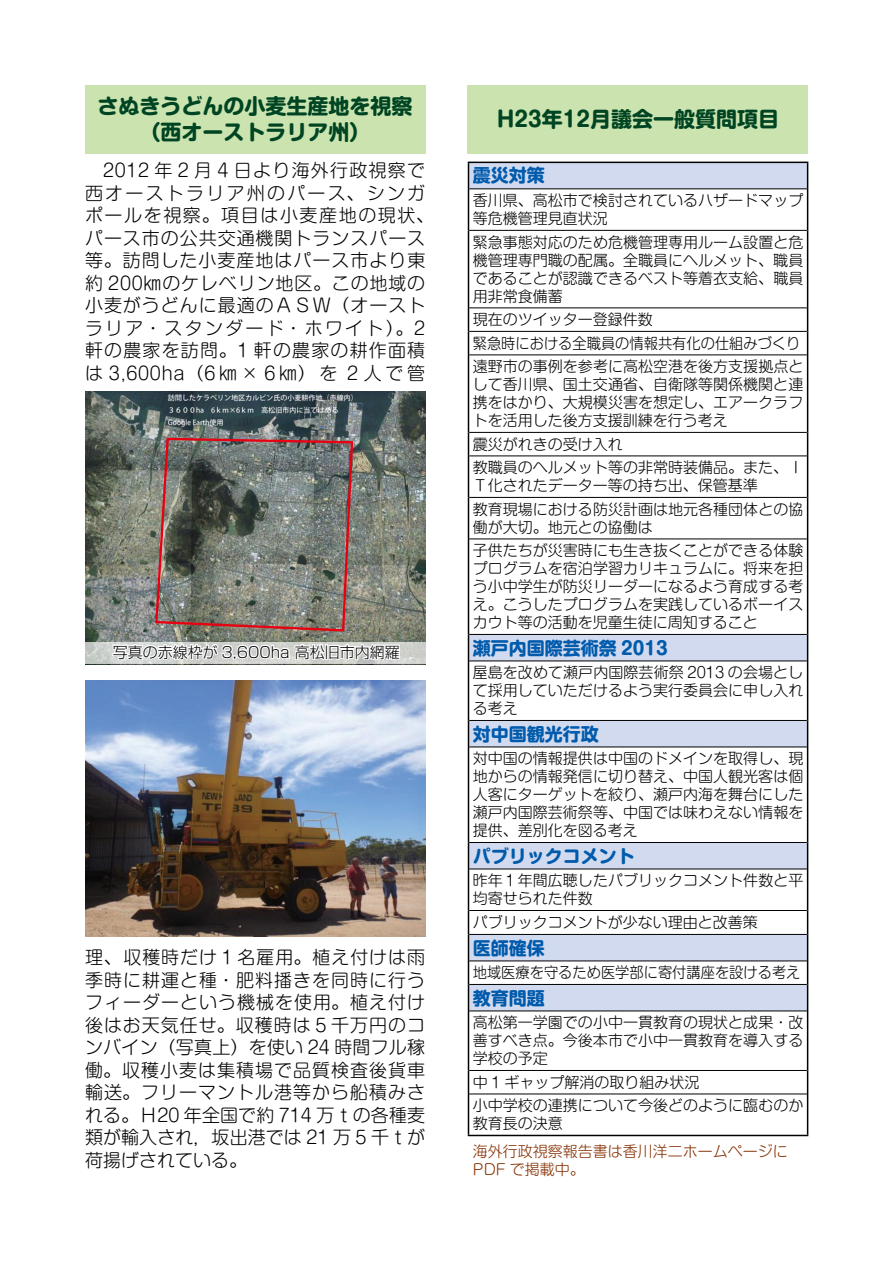
<style>
.page{position:relative;width:893px;height:1263px;background:#fff}
.page>*{position:absolute;margin:0;border:0;box-sizing:border-box;transform-origin:0 0}
.t1{font:700 21px/25.5px "Shin M Go Pro";color:#004523;text-align:center}
.t2{font:300 18px/22.5px "Shin M Go Pro";letter-spacing:.055em;color:#000;text-align:center}
.t3{font:700 18px "Shin M Go Pro";color:#005bac}
.t4{font:300 15px/18px "Shin M Go Pro";color:#000}
.t5{font:300 15px/18px "Shin M Go Pro";color:#852f00}
.t6{font:300 15px "Shin M Go Pro";color:#000;scale:.95 1}
.t7{font:300 15px "Shin Go Pro";color:#000}
</style>
<div class="page">
<div style="left:468px;top:85px;width:340px;height:68px;background:#cbe3ae"></div>
<img style="left:85px;top:391px;width:340px;height:274px">
<img style="left:85px;top:680px;width:340px;height:256px">
<svg style="left:85px;top:642px;width:340px;height:21px"></svg>
<svg style="left:111px;top:437px;width:290px;height:225px;background:#84847d"></svg>
<div style="left:85px;top:85px;width:340px;height:68px;background:#cbe3ae"></div>
<svg style="left:469px;top:163px;width:338px;height:848px"></svg>
<hr style="left:468px;top:162px;width:340px;height:1px;background:#000">
<svg style="left:468px;top:163px;width:1px;height:26px"></svg>
<svg style="left:807px;top:163px;width:1px;height:26px"></svg>
<hr style="left:468px;top:189px;width:1px;height:41px;background:#000">
<hr style="left:807px;top:189px;width:1px;height:41px;background:#000">
<hr style="left:468px;top:355px;width:1px;height:77px;background:#000">
<hr style="left:807px;top:355px;width:1px;height:77px;background:#000">
<svg style="left:468px;top:432px;width:1px;height:24px"></svg>
<svg style="left:807px;top:432px;width:1px;height:24px"></svg>
<hr style="left:468px;top:456px;width:1px;height:41px;background:#000">
<hr style="left:807px;top:456px;width:1px;height:41px;background:#000">
<hr style="left:468px;top:497px;width:1px;height:42px;background:#000">
<hr style="left:807px;top:497px;width:1px;height:42px;background:#000">
<hr style="left:468px;top:539px;width:1px;height:95px;background:#000">
<hr style="left:807px;top:539px;width:1px;height:95px;background:#000">
<svg style="left:468px;top:634px;width:1px;height:27px"></svg>
<svg style="left:807px;top:634px;width:1px;height:27px"></svg>
<hr style="left:468px;top:661px;width:1px;height:59px;background:#000">
<hr style="left:807px;top:661px;width:1px;height:59px;background:#000">
<svg style="left:468px;top:720px;width:1px;height:27px"></svg>
<svg style="left:807px;top:720px;width:1px;height:27px"></svg>
<hr style="left:468px;top:747px;width:1px;height:95px;background:#000">
<hr style="left:807px;top:747px;width:1px;height:95px;background:#000">
<svg style="left:468px;top:842px;width:1px;height:27px"></svg>
<svg style="left:807px;top:842px;width:1px;height:27px"></svg>
<hr style="left:468px;top:869px;width:1px;height:41px;background:#000">
<hr style="left:807px;top:869px;width:1px;height:41px;background:#000">
<svg style="left:468px;top:910px;width:1px;height:101px"></svg>
<svg style="left:807px;top:910px;width:1px;height:101px"></svg>
<hr style="left:468px;top:1011px;width:1px;height:59px;background:#000">
<hr style="left:807px;top:1011px;width:1px;height:59px;background:#000">
<svg style="left:468px;top:1070px;width:1px;height:24px"></svg>
<svg style="left:807px;top:1070px;width:1px;height:24px"></svg>
<hr style="left:468px;top:1094px;width:1px;height:41px;background:#000">
<hr style="left:807px;top:1094px;width:1px;height:41px;background:#000">
<hr style="left:468px;top:1135px;width:340px;height:1px;background:#000">
<hr style="left:469px;top:189px;width:338px;height:1px;background:#000">
<hr style="left:469px;top:432px;width:338px;height:1px;background:#000">
<hr style="left:469px;top:456px;width:338px;height:1px;background:#000">
<hr style="left:469px;top:497px;width:338px;height:1px;background:#000">
<hr style="left:469px;top:539px;width:338px;height:1px;background:#000">
<hr style="left:469px;top:634px;width:338px;height:1px;background:#000">
<hr style="left:469px;top:661px;width:338px;height:1px;background:#000">
<hr style="left:469px;top:720px;width:338px;height:1px;background:#000">
<hr style="left:469px;top:747px;width:338px;height:1px;background:#000">
<hr style="left:469px;top:842px;width:338px;height:1px;background:#000">
<hr style="left:469px;top:869px;width:338px;height:1px;background:#000">
<hr style="left:469px;top:910px;width:338px;height:1px;background:#000">
<hr style="left:469px;top:934px;width:338px;height:1px;background:#000">
<hr style="left:469px;top:961px;width:338px;height:1px;background:#000">
<hr style="left:469px;top:984px;width:338px;height:1px;background:#000">
<hr style="left:469px;top:1011px;width:338px;height:1px;background:#000">
<hr style="left:469px;top:1070px;width:338px;height:1px;background:#000">
<hr style="left:469px;top:1094px;width:338px;height:1px;background:#000">
<hr style="left:469px;top:230px;width:338px;height:1px;background:#000">
<hr style="left:469px;top:308px;width:338px;height:1px;background:#000">
<hr style="left:469px;top:331px;width:338px;height:1px;background:#000">
<hr style="left:469px;top:355px;width:338px;height:1px;background:#000">
<hr style="left:468px;top:230px;width:1px;height:78px;background:#000">
<hr style="left:807px;top:230px;width:1px;height:78px;background:#000">
<svg style="left:468px;top:308px;width:1px;height:47px"></svg>
<svg style="left:807px;top:308px;width:1px;height:47px"></svg>
<h1 class="t1" style="left:98px;top:91px;width:317px">さぬきうどんの小麦生産地を視察（西オーストラリア州）</h1>
<p class="t2" style="left:85px;top:157px;width:351px">2012 年 2 月 4 日より海外行政視察で<br>西オーストラリア州のパース、シンガポールを視察。項目は小麦産地の現状、パース市の公共交通機関トランスパース等。訪問した小麦産地はパース市より東約 200㎞のケレベリン地区。この地域の小麦がうどんに最適のＡＳＷ（オーストラリア・スタンダード・ホワイト）。2軒の農家を訪問。1 軒の農家の耕作面積は 3,600ha（6㎞× 6㎞）を 2 人で管</p>
<p class="t7" style="left:113px;top:640px;width:289px">写真の赤線枠が 3,600ha 高松旧市内網羅</p>
<p class="t2" style="left:85px;top:944px;width:342px;text-align:justify">理、収穫時だけ 1 名雇用。植え付けは雨季時に耕運と種・肥料播きを同時に行うフィーダーという機械を使用。植え付け後はお天気任せ。収穫時は 5 千万円のコンバイン（写真上）を使い 24 時間フル稼働。収穫小麦は集積場で品質検査後貨車輸送。フリーマントル港等から船積みされる。Ｈ20 年全国で約 714 万ｔの各種麦類が輸入され，坂出港では 21 万 5 千ｔが荷揚げされている。</p>
<h1 class="t1" style="left:497px;top:104px;width:284px">H23年12月議会一般質問項目</h1>
<p class="t3" style="left:473px;top:161px;width:73px">震災対策</p>
<p class="t4" style="left:473px;top:190px;width:332px">香川県、高松市で検討されているハザードマップ等危機管理見直状況</p>
<p class="t4" style="left:473px;top:231px;width:332px;text-align:justify">緊急事態対応のため危機管理専用ルーム設置と危機管理専門職の配属。全職員にヘルメット、職員であることが認識できるベスト等着衣支給、職員用非常食備蓄</p>
<p class="t4" style="left:473px;top:306px;width:332px;line-height:23.5px">現在のツイッター登録件数<br>緊急時における全職員の情報共有化の仕組みづくり遠野市の事例を参考に高松空港を後方支援拠点と</p>
<p class="t4" style="left:473px;top:374px;width:332px;text-align:justify">して香川県、国土交通省、自衛隊等関係機関と連携をはかり、大規模災害を想定し、エアークラフトを活用した後方支援訓練を行う考え</p>
<p class="t4" style="left:473px;top:431px;width:332px;line-height:23.5px">震災がれきの受け入れ<br>教職員のヘルメット等の非常時装備品。また、Ｉ</p>
<p class="t4" style="left:473px;top:472px;width:332px;line-height:23.5px">Ｔ化されたデーター等の持ち出、保管基準<br>教育現場における防災計画は地元各種団体との協</p>
<p class="t4" style="left:473px;top:514px;width:332px;line-height:23.5px">働が大切。地元との協働は<br>子供たちが災害時にも生き抜くことができる体験</p>
<p class="t4" style="left:473px;top:558px;width:332px;text-align:justify">プログラムを宿泊学習カリキュラムに。将来を担う小中学生が防災リーダーになるよう育成する考え。こうしたプログラムを実践しているボーイスカウト等の活動を児童生徒に周知すること</p>
<p class="t3" style="left:473px;top:633px;width:197px">瀬戸内国際芸術祭 2013</p>
<p class="t4" style="left:473px;top:662px;width:332px;text-align:justify">屋島を改めて瀬戸内国際芸術祭 2013 の会場として採用していただけるよう実行委員会に申し入れる考え</p>
<p class="t3" style="left:473px;top:719px;width:127px">対中国観光行政</p>
<p class="t4" style="left:473px;top:748px;width:332px;text-align:justify">対中国の情報提供は中国のドメインを取得し、現地からの情報発信に切り替え、中国人観光客は個人客にターゲットを絞り、瀬戸内海を舞台にした瀬戸内国際芸術祭等、中国では味わえない情報を提供、差別化を図る考え</p>
<p class="t3" style="left:473px;top:841px;width:163px">パブリックコメント</p>
<p class="t4" style="left:473px;top:870px;width:332px">昨年１年間広聴したパブリックコメント件数と平均寄せられた件数</p>
<p class="t4" style="left:473px;top:912px;width:286px">パブリックコメントが少ない理由と改善策</p>
<p class="t3" style="left:473px;top:933px;width:73px">医師確保</p>
<p class="t6" style="left:473px;top:961px;width:346px">地域医療を守るため医学部に寄付講座を設ける考え</p>
<p class="t3" style="left:473px;top:983px;width:73px">教育問題</p>
<p class="t4" style="left:473px;top:1012px;width:332px;text-align:justify">高松第一学園での小中一貫教育の現状と成果・改善すべき点。今後本市で小中一貫教育を導入する学校の予定</p>
<p class="t4" style="left:473px;top:1069px;width:332px;line-height:23.5px">中 1 ギャップ解消の取り組み状況<br>小中学校の連携について今後どのように臨むのか</p>
<p class="t4" style="left:473px;top:1113px;width:91px">教育長の決意</p>
<p class="t5" style="left:473px;top:1141px;width:316px">海外行政視察報告書は香川洋二ホームページに<br>PDF で掲載中。</p>
</div>
